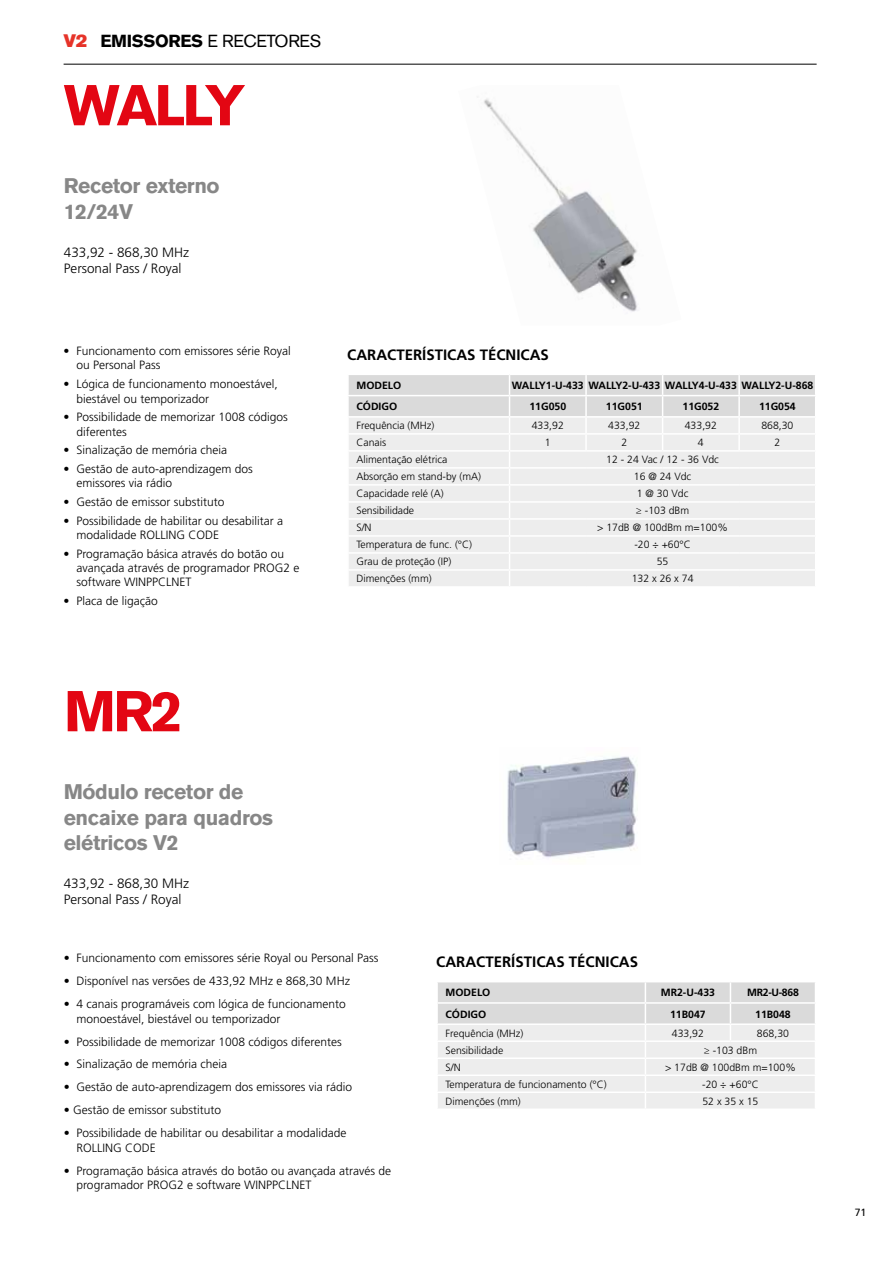
<style>
.page{position:relative;width:893px;height:1263px;background:#fff}
.page>*{position:absolute;margin:0;border:0;box-sizing:border-box;transform-origin:0 0}
.t1{font:700 57px "Akzidenz Grotesk BQ";letter-spacing:-.05em;color:#e30613}
.t2{font:700 21px/25.2px "Akzidenz Grotesk BQ";letter-spacing:-.02em;color:#878787}
.t3{font:18px "Akzidenz Grotesk BQ Super";color:#e63329}
.t4{font:17.4px "Akzidenz Grotesk BQ";letter-spacing:-.02em;color:#000}
.t5{font:700 15px "Frutiger LT Std";color:#000}
.t6{font:300 13.5px/16.5px "Frutiger LT Std";color:#000}
.t7{font:300 12px/14.4px "Frutiger LT Std";color:#000}
.t8{font:300 10.5px "Frutiger LT Std";color:#000}
.t9{font:700 10.5px "Frutiger LT Std";color:#000}
.t10{font:10.5px "Frutiger LT Std";color:#000}
.s1{font-weight:700}
</style>
<div class="page">
<img style="left:477px;top:96px;width:161px;height:216px">
<img style="left:507px;top:756px;width:130px;height:102px">
<hr style="left:64px;top:64px;width:753px;height:1px;background:#000">
<svg style="left:348px;top:375px;width:467px;height:211px;background:#eaeaea"></svg>
<svg style="left:437px;top:982px;width:378px;height:126px;background:#e8e8e8"></svg>
<h3 class="t3" style="left:64px;top:30px;width:26px">V2</h3>
<h1 class="t1" style="left:64px;top:72px;width:183px">WALLY</h1>
<h3 class="t4" style="left:100px;top:30px;width:222px"><span class="s1">EMISSORES</span> E RECETORES</h3>
<h2 class="t2" style="left:64px;top:174px;width:157px">Recetor externo<br>12/24V</h2>
<p class="t6" style="left:64px;top:244px;width:127px">433,92 - 868,30 MHz<br>Personal Pass / Royal</p>
<p class="t7" style="left:76px;top:344px;width:216px;text-indent:-13px">• Funcionamento com emissores série Royal ou Personal Pass</p>
<p class="t7" style="left:76px;top:377px;width:203px;text-indent:-13px">• Lógica de funcionamento monoestável, biestável ou temporizador</p>
<p class="t7" style="left:76px;top:410px;width:213px;text-indent:-13px">• Possibilidade de memorizar 1008 códigos diferentes</p>
<p class="t7" style="left:64px;top:443px;width:165px">• Sinalização de memória cheia</p>
<p class="t7" style="left:76px;top:462px;width:178px;text-indent:-13px">• Gestão de auto-aprendizagem dos emissores via rádio</p>
<p class="t7" style="left:64px;top:495px;width:162px">• Gestão de emissor substituto</p>
<p class="t7" style="left:76px;top:513px;width:208px;text-indent:-13px">• Possibilidade de habilitar ou desabilitar a modalidade ROLLING CODE</p>
<p class="t7" style="left:76px;top:546px;width:225px;text-indent:-13px">• Programação básica através do botão ou avançada através de programador PROG2 e software WINPPCLNET</p>
<p class="t7" style="left:64px;top:594px;width:96px">• Placa de ligação</p>
<h1 class="t1" style="left:64px;top:678px;width:120px">MR2</h1>
<h2 class="t2" style="left:64px;top:779px;width:211px">Módulo recetor de encaixe para quadros elétricos V2</h2>
<p class="t6" style="left:64px;top:875px;width:127px">433,92 - 868,30 MHz<br>Personal Pass / Royal</p>
<p class="t5" style="left:347px;top:346px;width:203px">CARACTERÍSTICAS TÉCNICAS</p>
<p class="t9" style="left:356px;top:379px;width:46px">MODELO</p>
<p class="t9" style="left:512px;top:379px;width:303px">WALLY1-U-433 WALLY2-U-433 WALLY4-U-433 WALLY2-U-868</p>
<p class="t9" style="left:356px;top:400px;width:42px">CÓDIGO</p>
<p class="t9" style="left:529px;top:400px;width:38px">11G050</p>
<p class="t9" style="left:606px;top:400px;width:38px">11G051</p>
<p class="t9" style="left:682px;top:400px;width:38px">11G052</p>
<p class="t9" style="left:759px;top:400px;width:38px">11G054</p>
<p class="t8" style="left:356px;top:420px;width:79px">Frequência (MHz)</p>
<p class="t8" style="left:532px;top:420px;width:34px">433,92</p>
<p class="t8" style="left:608px;top:420px;width:34px">433,92</p>
<p class="t8" style="left:685px;top:420px;width:34px">433,92</p>
<p class="t8" style="left:761px;top:420px;width:34px">868,30</p>
<p class="t8" style="left:356px;top:437px;width:31px">Canais</p>
<p class="t8" style="left:545px;top:437px;width:7px">1</p>
<p class="t8" style="left:621px;top:437px;width:7px">2</p>
<p class="t8" style="left:698px;top:437px;width:7px">4</p>
<p class="t8" style="left:774px;top:437px;width:7px">2</p>
<p class="t8" style="left:356px;top:454px;width:92px">Alimentação elétrica</p>
<p class="t8" style="left:606px;top:454px;width:114px">12 - 24 Vac / 12 - 36 Vdc</p>
<p class="t8" style="left:356px;top:471px;width:126px">Absorção em stand-by (mA)</p>
<p class="t8" style="left:634px;top:471px;width:59px">16 @ 24 Vdc</p>
<p class="t8" style="left:356px;top:488px;width:89px">Capacidade relé (A)</p>
<p class="t8" style="left:637px;top:488px;width:53px">1 @ 30 Vdc</p>
<p class="t8" style="left:356px;top:505px;width:59px">Sensibilidade</p>
<p class="t8" style="left:636px;top:505px;width:55px">≥ -103 dBm</p>
<p class="t8" style="left:356px;top:522px;width:17px">S/N</p>
<p class="t8" style="left:597px;top:522px;width:132px">&gt; 17dB @ 100dBm m=100%</p>
<p class="t8" style="left:356px;top:539px;width:117px">Temperatura de func. (°C)</p>
<p class="t8" style="left:634px;top:539px;width:58px">-20 ÷ +60°C</p>
<p class="t8" style="left:356px;top:556px;width:96px">Grau de proteção (IP)</p>
<p class="t8" style="left:657px;top:556px;width:13px">55</p>
<p class="t8" style="left:356px;top:573px;width:77px">Dimenções (mm)</p>
<p class="t8" style="left:632px;top:573px;width:63px">132 x 26 x 74</p>
<p class="t7" style="left:64px;top:951px;width:316px">• Funcionamento com emissores série Royal ou Personal Pass</p>
<p class="t7" style="left:64px;top:974px;width:288px">• Disponível nas versões de 433,92 MHz e 868,30 MHz</p>
<p class="t7" style="left:77px;top:997px;width:271px;text-indent:-13px">• 4 canais programáveis com lógica de funcionamento monoestável, biestável ou temporizador</p>
<p class="t7" style="left:64px;top:1034px;width:279px">• Possibilidade de memorizar 1008 códigos diferentes</p>
<p class="t7" style="left:64px;top:1057px;width:165px">• Sinalização de memória cheia</p>
<p class="t7" style="left:64px;top:1080px;width:290px">• Gestão de auto-aprendizagem dos emissores via rádio</p>
<p class="t7" style="left:64px;top:1103px;width:159px">• Gestão de emissor substituto</p>
<p class="t7" style="left:77px;top:1126px;width:272px;text-indent:-13px">• Possibilidade de habilitar ou desabilitar a modalidade<br>ROLLING CODE</p>
<p class="t7" style="left:77px;top:1163px;width:316px;text-indent:-13px">• Programação básica através do botão ou avançada através de programador PROG2 e software WINPPCLNET</p>
<p class="t5" style="left:436px;top:953px;width:203px">CARACTERÍSTICAS TÉCNICAS</p>
<p class="t9" style="left:446px;top:986px;width:46px">MODELO</p>
<p class="t9" style="left:661px;top:986px;width:56px">MR2-U-433</p>
<p class="t9" style="left:747px;top:986px;width:53px">MR2-U-868</p>
<p class="t9" style="left:446px;top:1008px;width:42px">CÓDIGO</p>
<p class="t9" style="left:670px;top:1008px;width:37px">11B047</p>
<p class="t9" style="left:755px;top:1008px;width:37px">11B048</p>
<p class="t8" style="left:446px;top:1027px;width:79px">Frequência (MHz)</p>
<p class="t8" style="left:672px;top:1027px;width:34px">433,92</p>
<p class="t8" style="left:757px;top:1027px;width:34px">868,30</p>
<p class="t8" style="left:446px;top:1044px;width:59px">Sensibilidade</p>
<p class="t8" style="left:704px;top:1044px;width:55px">≥ -103 dBm</p>
<p class="t8" style="left:446px;top:1061px;width:17px">S/N</p>
<p class="t8" style="left:665px;top:1061px;width:132px">&gt; 17dB @ 100dBm m=100%</p>
<p class="t8" style="left:446px;top:1078px;width:163px">Temperatura de funcionamento (°C)</p>
<p class="t8" style="left:702px;top:1078px;width:58px">-20 ÷ +60°C</p>
<p class="t8" style="left:446px;top:1095px;width:77px">Dimenções (mm)</p>
<p class="t8" style="left:702px;top:1095px;width:58px">52 x 35 x 15</p>
<p class="t10" style="left:855px;top:1206px;width:13px">71</p>
</div>
